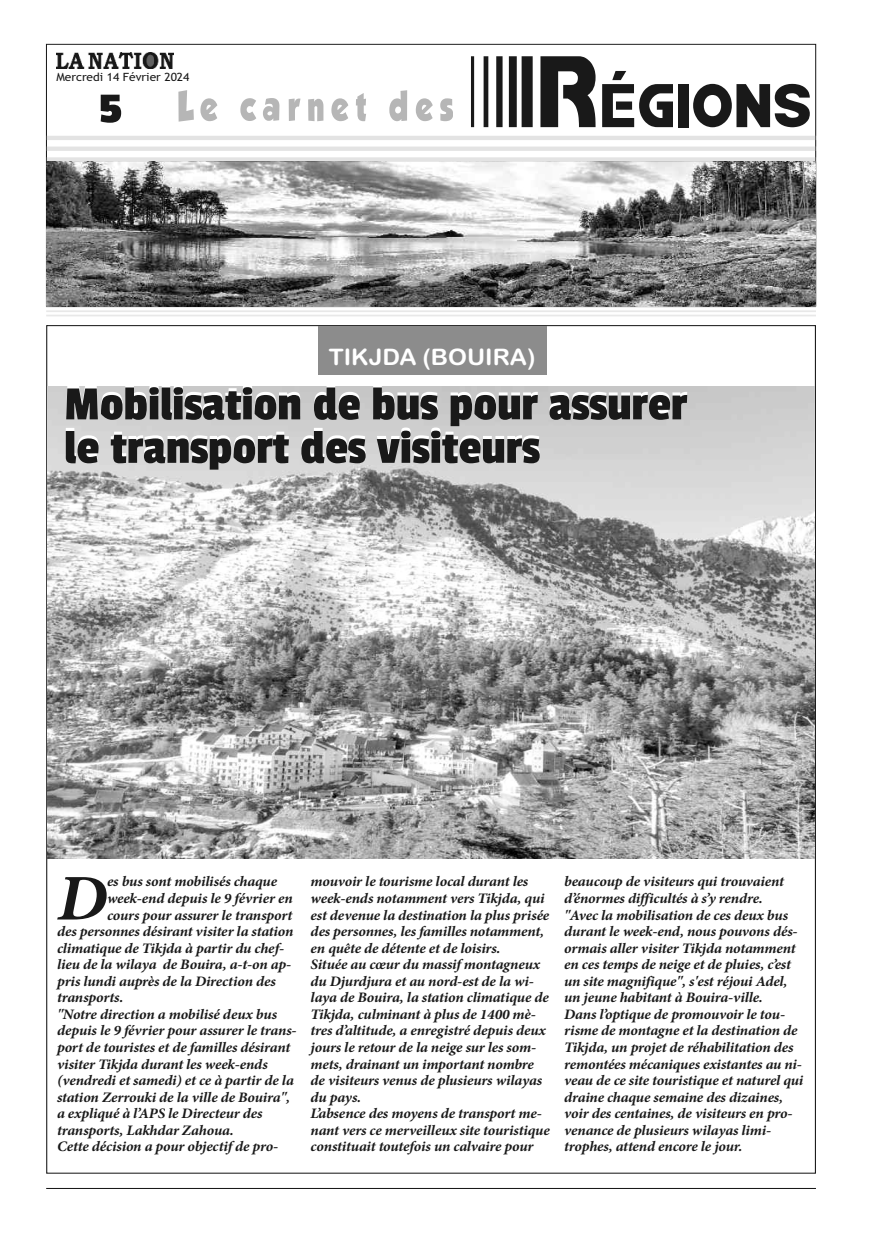
<style>
.page{position:relative;width:893px;height:1234px;background:#fff}
.page>*{position:absolute;margin:0;border:0;box-sizing:border-box;transform-origin:0 0}
.t1{font:67.2px "Bamf";color:#191919;scale:.89 1}
.t2{font:italic 700 65.25px "Minion Pro";color:#191919;scale:1.05 1}
.t3{font:49.65px/43.5px "Passion One";color:#191919;scale:1.05 1}
.t4{font:44.4px "Passion One";color:#191919;scale:1.27 1}
.t5{font:22.8px "Arial Rounded MT Bold";color:#fff;scale:1.05 1}
.t6{font:italic 700 14.55px/16.5px "Minion Pro";letter-spacing:-.015em;color:#191919;scale:1.05 1}
.t7{font:11.4px "Trebuchet MS";color:#191919;scale:1.05 1}
.s1{font-size:110.7px}
</style>
<div class="page">
<hr style="left:46px;top:1187px;width:770px;height:1px;background:#191919">
<hr style="left:46px;top:306px;width:770px;height:2px;background:#e8e8e8">
<hr style="left:46px;top:310px;width:770px;height:2px;background:#e8e8e8">
<hr style="left:46px;top:314px;width:770px;height:2px;background:#e8e8e8">
<img style="left:46px;top:161px;width:770px;height:145px">
<img style="left:56px;top:53px;width:117px;height:16px">
<svg style="left:178px;top:90px;width:229px;height:32px"></svg>
<hr style="left:47px;top:157px;width:768px;height:4px;background:#e3e3e3">
<hr style="left:47px;top:136px;width:768px;height:4px;background:#e3e3e3">
<div style="left:47px;top:146px;width:768px;height:5px;background:#e3e3e3"></div>
<img style="left:47px;top:386px;width:768px;height:472px">
<div style="left:318px;top:326px;width:229px;height:48px;background:#8c8c8c"></div>
<p class="t7" style="left:56px;top:70px;width:128px">Mercredi 14 Février 2024</p>
<h3 class="t4" style="left:99px;top:85px;width:20px">5</h3>
<h1 class="t1" style="left:467px;top:71px;width:389px"><span class="s1">R</span>ÉGIONS</h1>
<h3 class="t5" style="left:329px;top:343px;width:198px">TIKJDA (BOUIRA)</h3>
<h3 class="t3" style="left:64px;top:381px;width:595px">Mobilisation de bus pour assurer le transport des visiteurs</h3>
<h2 class="t2" style="left:57px;top:874px;width:49px">D</h2>
<p class="t6" style="left:107px;top:874px;width:163px">es bus sont mobilisés chaque</p>
<p class="t6" style="left:107px;top:891px;width:178px">week-end depuis le 9 février en</p>
<p class="t6" style="left:107px;top:907px;width:178px">cours pour assurer le transport</p>
<p class="t6" style="left:57px;top:924px;width:227px">des personnes désirant visiter la station</p>
<p class="t6" style="left:57px;top:940px;width:218px">climatique de Tikjda à partir du chef-</p>
<p class="t6" style="left:57px;top:957px;width:225px">lieu de la wilaya de Bouira, a-t-on ap-</p>
<p class="t6" style="left:57px;top:973px;width:210px">pris lundi auprès de la Direction des</p>
<p class="t6" style="left:57px;top:990px;width:65px">transports.</p>
<p class="t6" style="left:57px;top:1007px;width:211px">"Notre direction a mobilisé deux bus</p>
<p class="t6" style="left:57px;top:1023px;width:230px">depuis le 9 février pour assurer le trans-</p>
<p class="t6" style="left:57px;top:1040px;width:224px">port de touristes et de familles désirant</p>
<p class="t6" style="left:57px;top:1056px;width:202px">visiter Tikjda durant les week-ends</p>
<p class="t6" style="left:57px;top:1073px;width:227px">(vendredi et samedi) et ce à partir de la</p>
<p class="t6" style="left:57px;top:1089px;width:224px">station Zerrouki de la ville de Bouira",</p>
<p class="t6" style="left:57px;top:1106px;width:197px">a expliqué à l’APS le Directeur des</p>
<p class="t6" style="left:57px;top:1122px;width:170px">transports, Lakhdar Zahoua.</p>
<p class="t6" style="left:57px;top:1139px;width:212px">Cette décision a pour objectif de pro-</p>
<p class="t6" style="left:311px;top:874px;width:229px">mouvoir le tourisme local durant les week-ends notamment vers Tikjda, qui est devenue la destination la plus prisée des personnes, les familles notamment, en quête de détente et de loisirs.<br>Située au cœur du massif montagneux du Djurdjura et au nord-est de la wi&shy;laya de Bouira, la station climatique de Tikjda, culminant à plus de 1400 mè&shy;tres d’altitude, a enregistré depuis deux jours le retour de la neige sur les som&shy;mets, drainant un important nombre de visiteurs venus de plusieurs wilayas du pays.<br>L’absence des moyens de transport me&shy;nant vers ce merveilleux site touristique constituait toutefois un calvaire pour</p>
<p class="t6" style="left:564px;top:874px;width:229px">beaucoup de visiteurs qui trouvaient d’énormes difficultés à s’y rendre.<br>"Avec la mobilisation de ces deux bus durant le week-end, nous pouvons dés&shy;ormais aller visiter Tikjda notamment en ces temps de neige et de pluies, c’est un site magnifique", s'est réjoui Adel, un jeune habitant à Bouira-ville.<br>Dans l’optique de promouvoir le tou&shy;risme de montagne et la destination de Tikjda, un projet de réhabilitation des remontées mécaniques existantes au ni&shy;veau de ce site touristique et naturel qui draine chaque semaine des dizaines, voir des centaines, de visiteurs en pro&shy;venance de plusieurs wilayas limi&shy;trophes, attend encore le jour.</p>
</div>
